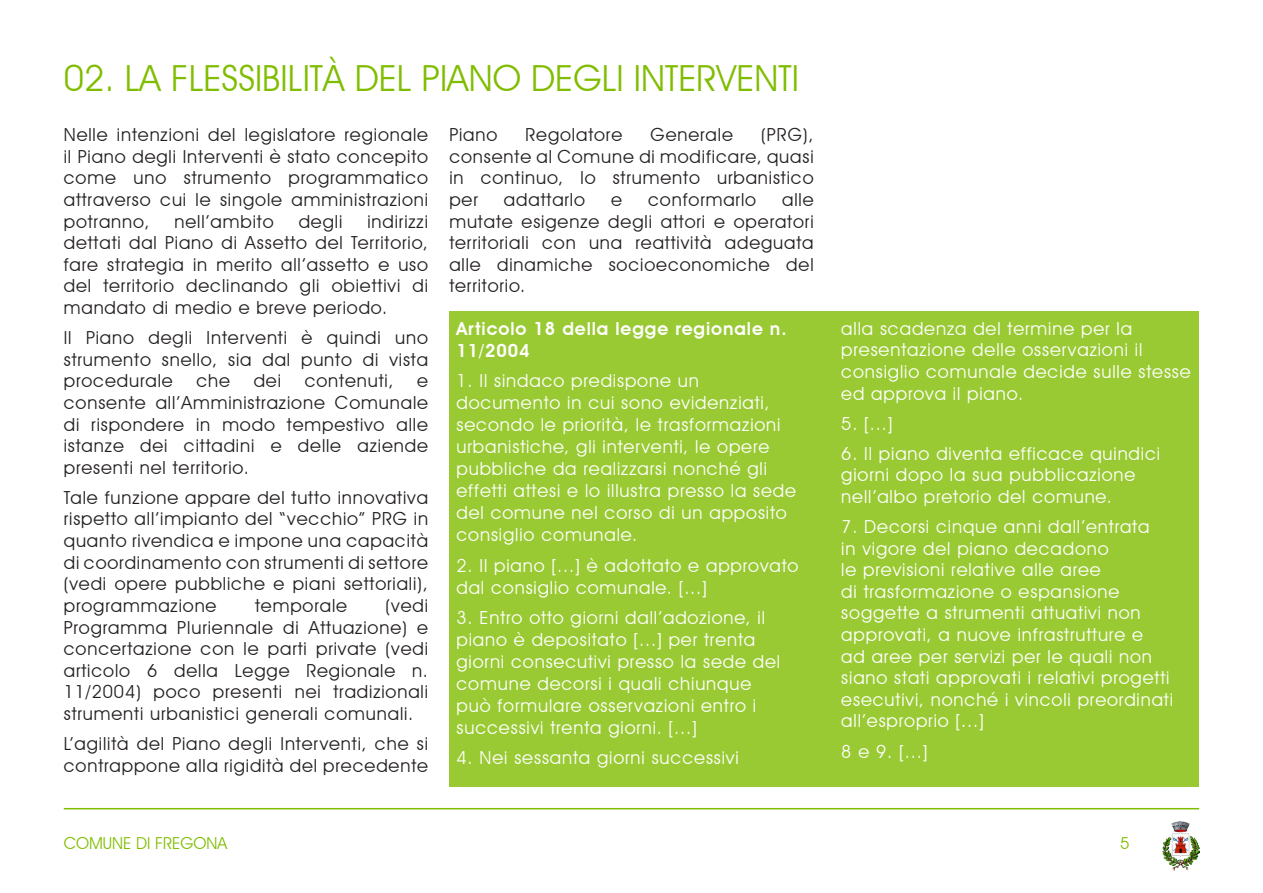
<style>
.page{position:relative;width:1263px;height:893px;background:#fff}
.page>*{position:absolute;margin:0;border:0;box-sizing:border-box;transform-origin:0 0}
.t1{font:36px "Avant Garde IT Cby BT";color:#80bd00}
.t2{font:18px/21.6px "Avant Garde IT Cby BT";letter-spacing:.05em;color:#231f20;text-align:justify}
.t3{font:18px/21.6px "Avant Garde IT Cby BT";letter-spacing:.05em;color:#fff}
.t4{font:600 18px/22px "Avant Garde IT Cby BT";letter-spacing:.05em;color:#fff}
.t5{font:16.5px "Avant Garde IT Cby BT";color:#80bd00}
</style>
<div class="page">
<hr style="left:64px;top:808px;width:1135px;height:1px;background:#80bd00">
<img style="left:1162px;top:821px;width:37px;height:49px">
<div style="left:449px;top:311px;width:750px;height:476px;background:#99ca33"></div>
<p class="t1" style="left:64px;top:56px;width:737px">02. LA FLESSIBILITÀ DEL PIANO DEGLI INTERVENTI</p>
<p class="t2" style="left:64px;top:124px;width:366px">Nelle intenzioni del legislatore regionale il Piano degli Interventi è stato concepito come uno strumento programmatico attraverso cui le singole amministrazioni potranno,</p>
<p class="t2" style="left:64px;top:210px;width:366px;text-indent:304px">indirizzi dettati dal Piano di Assetto del Territorio, fare strategia in merito all’assetto e uso del territorio declinando gli obiettivi di mandato di medio e breve periodo.</p>
<p class="t2" style="left:64px;top:327px;width:366px">Il Piano degli Interventi è quindi uno strumento snello, sia dal punto di vista procedurale</p>
<p class="t2" style="left:174px;top:210px;width:101px">nell’ambito</p>
<p class="t2" style="left:299px;top:210px;width:45px">degli</p>
<p class="t2" style="left:196px;top:370px;width:35px">che</p>
<p class="t2" style="left:254px;top:370px;width:29px">dei</p>
<p class="t2" style="left:305px;top:370px;width:90px">contenuti,</p>
<p class="t2" style="left:64px;top:370px;width:366px;text-indent:353px">e consente all’Amministrazione Comunale di rispondere in modo tempestivo alle istanze dei cittadini e delle aziende presenti nel territorio.</p>
<p class="t2" style="left:64px;top:487px;width:366px">Tale funzione appare del tutto innovativa rispetto all’impianto del “vecchio” PRG in quanto rivendica e impone una capacità di coordinamento con strumenti di settore (vedi opere pubbliche e piani settoriali), programmazione</p>
<p class="t2" style="left:64px;top:595px;width:366px;text-indent:322px">(vedi Programma Pluriennale di Attuazione) e concertazione con le parti private (vedi articolo 6 della Legge Regionale n.<br>11/2004) poco presenti nei tradizionali strumenti urbanistici generali comunali.</p>
<p class="t2" style="left:64px;top:733px;width:366px">L’agilità del Piano degli Interventi, che si contrappone alla rigidità del precedente</p>
<p class="t2" style="left:255px;top:595px;width:94px">temporale</p>
<p class="t2" style="left:449px;top:124px;width:366px;text-indent:312px">(PRG), consente al Comune di modificare, quasi in continuo, lo strumento urbanistico per</p>
<p class="t2" style="left:449px;top:124px;width:49px">Piano</p>
<p class="t2" style="left:526px;top:124px;width:98px">Regolatore</p>
<p class="t2" style="left:651px;top:124px;width:84px">Generale</p>
<p class="t2" style="left:504px;top:189px;width:83px">adattarlo</p>
<p class="t2" style="left:611px;top:189px;width:12px">e</p>
<p class="t2" style="left:648px;top:189px;width:109px">conformarlo</p>
<p class="t2" style="left:449px;top:189px;width:366px;text-indent:333px">alle mutate esigenze degli attori e operatori territoriali con una reattività adeguata alle dinamiche socioeconomiche del territorio.</p>
<p class="t4" style="left:456px;top:317px;width:332px">Articolo 18 della legge regionale n.<br>11/2004</p>
<p class="t3" style="left:456px;top:370px;width:341px;line-height:22px">1. Il sindaco predispone un documento in cui sono evidenziati, secondo le priorità, le trasformazioni urbanistiche, gli interventi, le opere pubbliche da realizzarsi nonché gli effetti attesi e lo illustra presso la sede del comune nel corso di un apposito consiglio comunale.</p>
<p class="t3" style="left:456px;top:554px;width:343px;line-height:22px">2. Il piano [...] è adottato e approvato dal consiglio comunale. [...]</p>
<p class="t3" style="left:456px;top:606px;width:325px;line-height:22px">3. Entro otto giorni dall’adozione, il piano è depositato [...] per trenta giorni consecutivi presso la sede del comune decorsi i quali chiunque può formulare osservazioni entro i successivi trenta giorni. [...]</p>
<p class="t3" style="left:456px;top:747px;width:284px">4. Nei sessanta giorni successivi</p>
<p class="t3" style="left:841px;top:317px;width:351px">alla scadenza del termine per la presentazione delle osservazioni il consiglio comunale decide sulle stesse ed approva il piano.</p>
<p class="t3" style="left:841px;top:412px;width:53px">5. [...]</p>
<p class="t3" style="left:841px;top:442px;width:320px">6. Il piano diventa efficace quindici giorni dopo la sua pubblicazione nell’albo pretorio del comune.</p>
<p class="t3" style="left:841px;top:516px;width:333px">7. Decorsi cinque anni dall’entrata<br>in vigore del piano decadono<br>le previsioni relative alle aree<br>di trasformazione o espansione soggette a strumenti attuativi non approvati, a nuove infrastrutture e<br>ad aree per servizi per le quali non siano stati approvati i relativi progetti esecutivi, nonché i vincoli preordinati all’esproprio [...]</p>
<p class="t3" style="left:841px;top:740px;width:88px">8 e 9. [...]</p>
<p class="t5" style="left:64px;top:833px;width:165px">COMUNE DI FREGONA</p>
<p class="t5" style="left:1120px;top:833px;width:11px">5</p>
</div>
